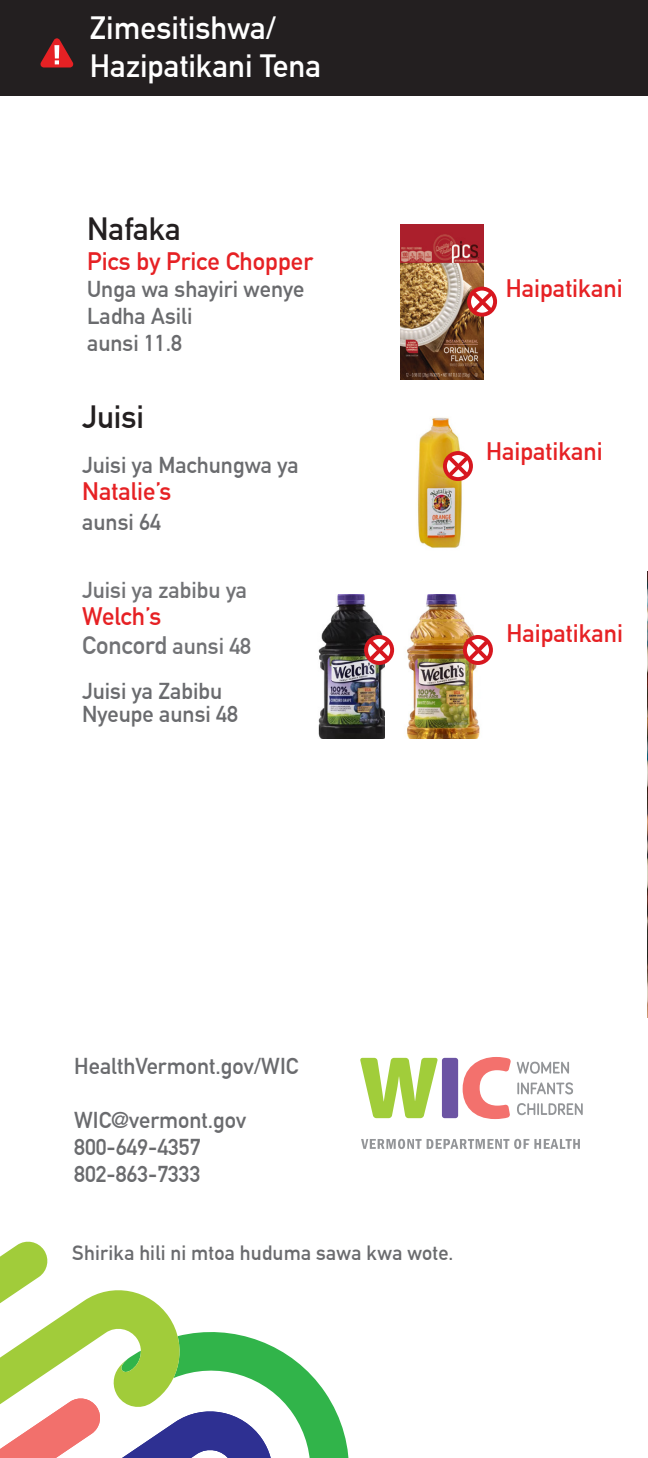
<style>
.page{position:relative;width:648px;height:1458px;background:#fff}
.page>*{position:absolute;margin:0;border:0;box-sizing:border-box;transform-origin:0 0}
.t1{font:700 31.5px "DIN Alternate";color:#fff}
.t2{font:700 31.5px "DIN Alternate";color:#231f20}
.t3{font:700 24.75px/29.7px "DIN Alternate";color:#e62124}
.t4{font:700 22.5px/27px "DIN Alternate";color:#6a6b6e}
.t5{font:700 22.5px "DIN Alternate";color:#717275}
.t6{font:700 20.25px "DIN Alternate";letter-spacing:.01em;color:#6a6b6e}
.s1{color:#717275}
.s2{font-size:22.5px;color:#717275}
</style>
<div class="page">
<div style="left:0;top:0;width:648px;height:96px;background:#231f20"></div>
<img style="left:318px;top:594px;width:67px;height:144px">
<img style="left:394px;top:594px;width:86px;height:144px">
<svg style="left:360px;top:1058px;width:78px;height:60px"></svg>
<div style="left:442px;top:1058px;width:16px;height:60px;background:#6c54a3;border-radius:3px"></div>
<svg style="left:463px;top:1057px;width:48px;height:62px"></svg>
<svg style="left:361px;top:1139px;width:219px;height:10px"></svg>
<svg style="left:517px;top:1062px;width:52px;height:12px"></svg>
<svg style="left:517px;top:1082px;width:56px;height:12px"></svg>
<svg style="left:517px;top:1103px;width:66px;height:12px"></svg>
<svg style="left:40px;top:38px;width:33px;height:29px"></svg>
<svg style="left:0;top:1241px;width:349px;height:217px"></svg>
<img style="left:400px;top:224px;width:83px;height:156px">
<svg style="left:467px;top:287px;width:30px;height:30px"></svg>
<img style="left:418px;top:417px;width:44px;height:131px">
<svg style="left:443px;top:451px;width:30px;height:31px"></svg>
<svg style="left:463px;top:635px;width:30px;height:30px"></svg>
<svg style="left:364px;top:635px;width:30px;height:30px"></svg>
<img style="left:647px;top:571px;width:1px;height:446px">
<p class="t1" style="left:90px;top:4px;width:188px">Zimesitishwa/</p>
<p class="t1" style="left:90px;top:42px;width:233px">Hazipatikani Tena</p>
<p class="t2" style="left:87px;top:205px;width:95px">Nafaka</p>
<p class="t3" style="left:87px;top:244px;width:227px">Pics by Price Chopper</p>
<p class="t4" style="left:87px;top:274px;width:219px">Unga wa shayiri wenye<br>Ladha Asili</p>
<p class="t4" style="left:87px;top:328px;width:96px">aunsi 11.8</p>
<p class="t2" style="left:82px;top:393px;width:63px">Juisi</p>
<p class="t4" style="left:82px;top:451px;width:218px">Juisi ya Machungwa ya</p>
<p class="t3" style="left:82px;top:475px;width:91px">Natalie’s</p>
<p class="t4" style="left:82px;top:507px;width:80px">aunsi 64</p>
<p class="t5" style="left:82px;top:573px;width:166px">Juisi ya zabibu ya</p>
<p class="t3" style="left:82px;top:599px;width:170px">Welch’s<br><span class="s1">Concord</span> <span class="s2">aunsi 48</span></p>
<p class="t4" style="left:82px;top:679px;width:157px;line-height:22.5px">Juisi ya Zabibu<br>Nyeupe aunsi 48</p>
<p class="t3" style="left:506px;top:272px;width:118px">Haipatikani</p>
<p class="t3" style="left:486px;top:434px;width:118px">Haipatikani</p>
<p class="t3" style="left:506px;top:617px;width:118px">Haipatikani</p>
<p class="t4" style="left:74px;top:1051px;width:226px">HealthVermont.gov/WIC</p>
<p class="t4" style="left:74px;top:1105px;width:173px">WIC@vermont.gov</p>
<p class="t4" style="left:74px;top:1132px;width:128px">800-649-4357</p>
<p class="t4" style="left:74px;top:1159px;width:128px">802-863-7333</p>
<p class="t6" style="left:72px;top:1238px;width:383px">Shirika hili ni mtoa huduma sawa kwa wote.</p>
</div>
